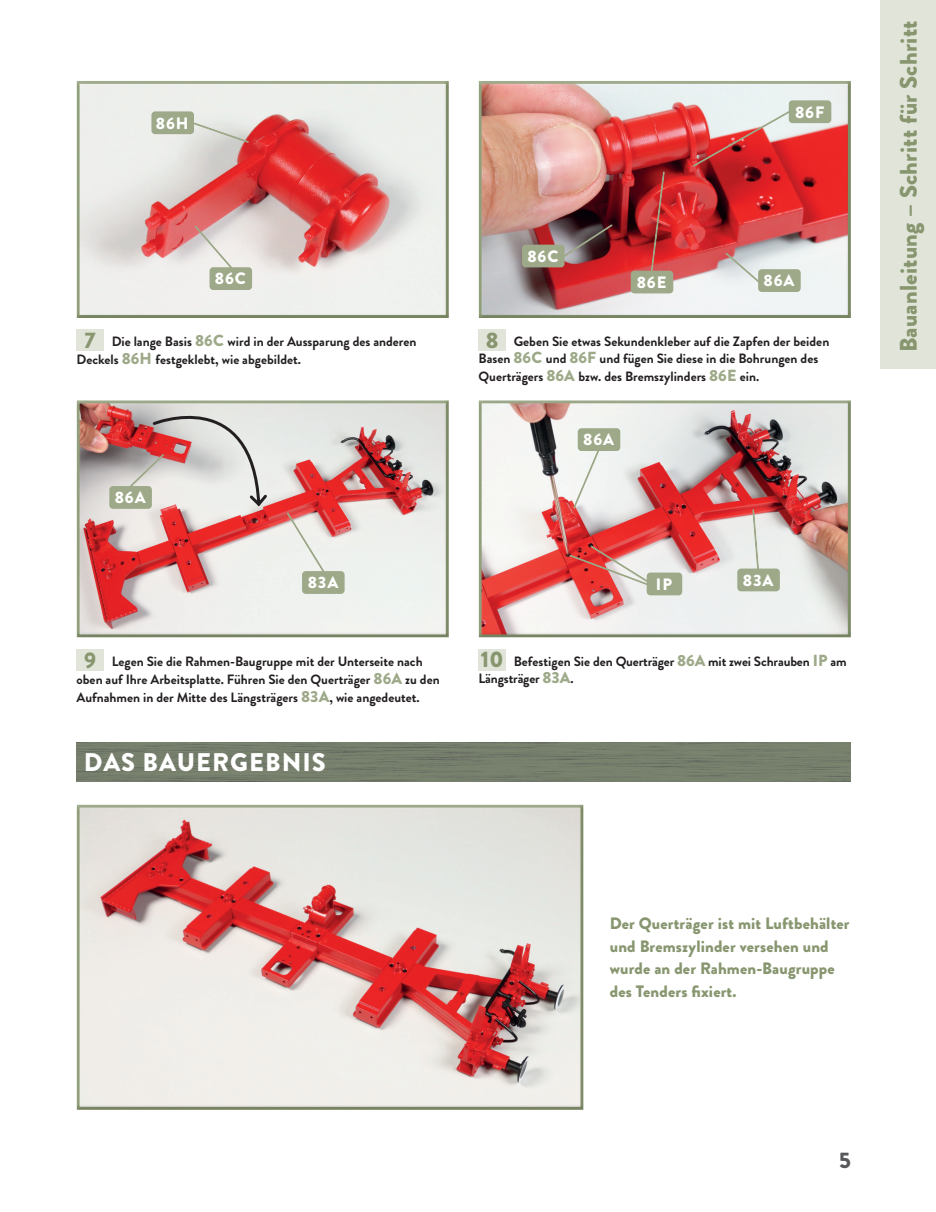
<style>
.page{position:relative;width:936px;height:1212px;background:#fff}
.page>*{position:absolute;margin:0;border:0;box-sizing:border-box;transform-origin:0 0}
.t1{font:900 25.5px "Brandon Grotesque";letter-spacing:.04em;color:#fff}
.t2{font:900 24px "Brandon Grotesque";letter-spacing:.01em;color:#87966f}
.t3{font:900 22.5px "Brandon Grotesque";color:#87966f}
.t4{font:900 22.5px "Brandon Grotesque";color:#57585a}
.t5{font:900 16.5px/22.5px "Brandon Grotesque";letter-spacing:.01em;color:#87966f}
.t6{font:900 16.5px "Brandon Grotesque";letter-spacing:.055em;color:#fff}
.t7{font:700 13.5px/18px "Brandon Grotesque";color:#231f20}
.s1{font-weight:900;font-size:16.05px;color:#9da988}
.s2{font-weight:900;font-size:22.5px;color:#87966f}
</style>
<div class="page">
<div style="left:880px;top:0;width:55px;height:369px;background:#e1e5d9"></div>
<div style="left:478px;top:400px;width:375px;height:238px;background:#231f20;opacity:.15"></div>
<div style="left:76px;top:399px;width:375px;height:239px;background:#231f20;opacity:.15"></div>
<div style="left:75px;top:80px;width:375px;height:239px;background:#231f20;opacity:.15"></div>
<div style="left:477px;top:80px;width:376px;height:239px;background:#231f20;opacity:.15"></div>
<div style="left:77px;top:330px;width:27px;height:21px;background:#e1e5d9"></div>
<div style="left:478px;top:330px;width:27px;height:21px;background:#e1e5d9"></div>
<div style="left:77px;top:649px;width:27px;height:22px;background:#e1e5d9"></div>
<div style="left:478px;top:649px;width:27px;height:21px;background:#e1e5d9"></div>
<img style="left:77px;top:742px;width:773px;height:40px">
<div style="left:76px;top:804px;width:509px;height:306px;background:#231f20;opacity:.15"></div>
<svg style="left:722px;top:250px;width:44px;height:39px;background:#d8d6d6"></svg>
<div style="left:758px;top:270px;width:41px;height:21px;background:#9da988;border-radius:3px"></div>
<div style="left:758px;top:269px;width:42px;height:23px;border:2px solid #9da988;border-radius:3px"></div>
<div style="left:110px;top:487px;width:41px;height:21px;background:#9da988;border-radius:3px"></div>
<div style="left:109px;top:486px;width:43px;height:23px;border:2px solid #9da988;border-radius:3px"></div>
<svg style="left:283px;top:509px;width:45px;height:69px;background:#e7d4d0"></svg>
<div style="left:303px;top:572px;width:41px;height:21px;background:#9da988;border-radius:3px"></div>
<div style="left:302px;top:571px;width:42px;height:23px;border:2px solid #9da988;border-radius:3px"></div>
<svg style="left:568px;top:543px;width:96px;height:49px;background:#e08481"></svg>
<svg style="left:187px;top:120px;width:64px;height:25px;background:#dad6d1"></svg>
<div style="left:152px;top:112px;width:41px;height:21px;background:#9da988;border-radius:3px"></div>
<div style="left:151px;top:111px;width:43px;height:23px;border:2px solid #9da988;border-radius:3px"></div>
<svg style="left:192px;top:223px;width:47px;height:54px;background:#e4d9d7"></svg>
<div style="left:210px;top:268px;width:41px;height:21px;background:#9da988;border-radius:3px"></div>
<div style="left:209px;top:267px;width:43px;height:23px;border:2px solid #9da988;border-radius:3px"></div>
<svg style="left:690px;top:107px;width:104px;height:62px;background:#db7677"></svg>
<div style="left:789px;top:101px;width:41px;height:21px;background:#9da988;border-radius:3px"></div>
<div style="left:788px;top:100px;width:43px;height:23px;border:2px solid #9da988;border-radius:3px"></div>
<svg style="left:556px;top:222px;width:59px;height:40px;background:#68474a"></svg>
<div style="left:522px;top:245px;width:41px;height:22px;background:#9da988;border-radius:3px"></div>
<div style="left:522px;top:245px;width:42px;height:22px;border:2px solid #9da988;border-radius:3px"></div>
<svg style="left:117px;top:399px;width:153px;height:110px;background:#d1bfba"></svg>
<svg style="left:571px;top:441px;width:33px;height:70px"></svg>
<div style="left:578px;top:429px;width:41px;height:21px;background:#9da988;border-radius:3px"></div>
<div style="left:577px;top:428px;width:43px;height:23px;border:2px solid #9da988;border-radius:3px"></div>
<svg style="left:750px;top:506px;width:10px;height:62px"></svg>
<div style="left:738px;top:569px;width:41px;height:21px;background:#9da988;border-radius:3px"></div>
<div style="left:737px;top:568px;width:42px;height:23px;border:2px solid #9da988;border-radius:3px"></div>
<div style="left:647px;top:573px;width:34px;height:22px;background:#9da988;border-radius:3px"></div>
<div style="left:646px;top:572px;width:36px;height:23px;border:2px solid #9da988;border-radius:3px"></div>
<svg style="left:648px;top:170px;width:18px;height:101px;background:#b93232"></svg>
<div style="left:631px;top:271px;width:41px;height:22px;background:#9da988;border-radius:3px"></div>
<div style="left:630px;top:271px;width:43px;height:22px;border:2px solid #9da988;border-radius:3px"></div>
<p class="t6" style="left:156px;top:111px;width:34px">86H</p>
<p class="t6" style="left:215px;top:267px;width:33px">86C</p>
<p class="t6" style="left:527px;top:244px;width:33px">86C</p>
<p class="t6" style="left:636px;top:270px;width:31px">86E</p>
<p class="t6" style="left:795px;top:100px;width:31px">86F</p>
<p class="t6" style="left:763px;top:269px;width:32px">86A</p>
<p class="t7" style="left:77px;top:333px;width:341px;text-indent:35px">Die lange Basis <span class="s1">86C</span> wird in der Aussparung des anderen<br>Deckels <span class="s1">86H</span> festgeklebt, wie abgebildet.</p>
<p class="t7" style="left:478px;top:333px;width:352px;line-height:17.4px;text-indent:7px"><span class="s2">8</span> Geben Sie etwas Sekundenkleber auf die Zapfen der beiden<br>Basen <span class="s1">86C</span> und <span class="s1">86F</span> und fügen Sie diese in die Bohrungen des<br>Querträgers <span class="s1">86A</span> bzw. des Bremszylinders <span class="s1">86E</span> ein.</p>
<h3 class="t3" style="left:84px;top:324px;width:13px">7</h3>
<p class="t6" style="left:115px;top:486px;width:32px">86A</p>
<p class="t6" style="left:307px;top:571px;width:32px">83A</p>
<p class="t6" style="left:583px;top:428px;width:32px">86A</p>
<p class="t6" style="left:655px;top:572px;width:18px">IP</p>
<p class="t6" style="left:742px;top:568px;width:32px">83A</p>
<p class="t7" style="left:77px;top:653px;width:364px;text-indent:7px"><span class="s2">9</span> Legen Sie die Rahmen-Baugruppe mit der Unterseite nach oben auf Ihre Arbeitsplatte. Führen Sie den Querträger <span class="s1">86A</span> zu den<br>Aufnahmen in der Mitte des Längsträgers <span class="s1">83A</span>, wie angedeutet.</p>
<p class="t7" style="left:478px;top:653px;width:369px;line-height:17px"><span class="s2">10</span> Befestigen Sie den Querträger <span class="s1">86A</span> mit zwei Schrauben <span class="s1">IP</span> am<br>Längsträger <span class="s1">83A</span>.</p>
<h1 class="t1" style="left:84px;top:744px;width:243px">DAS BAUERGEBNIS</h1>
<h2 class="t2" style="left:891px;top:352px;width:333px;rotate:-90deg">Bauanleitung – Schritt für Schritt</h2>
<p class="t5" style="left:609px;top:912px;width:241px">Der Querträger ist mit Luftbehälter und Bremszylinder versehen und wurde an der Rahmen-Baugruppe des Tenders fixiert.</p>
<h3 class="t4" style="left:839px;top:1144px;width:13px">5</h3>
</div>
